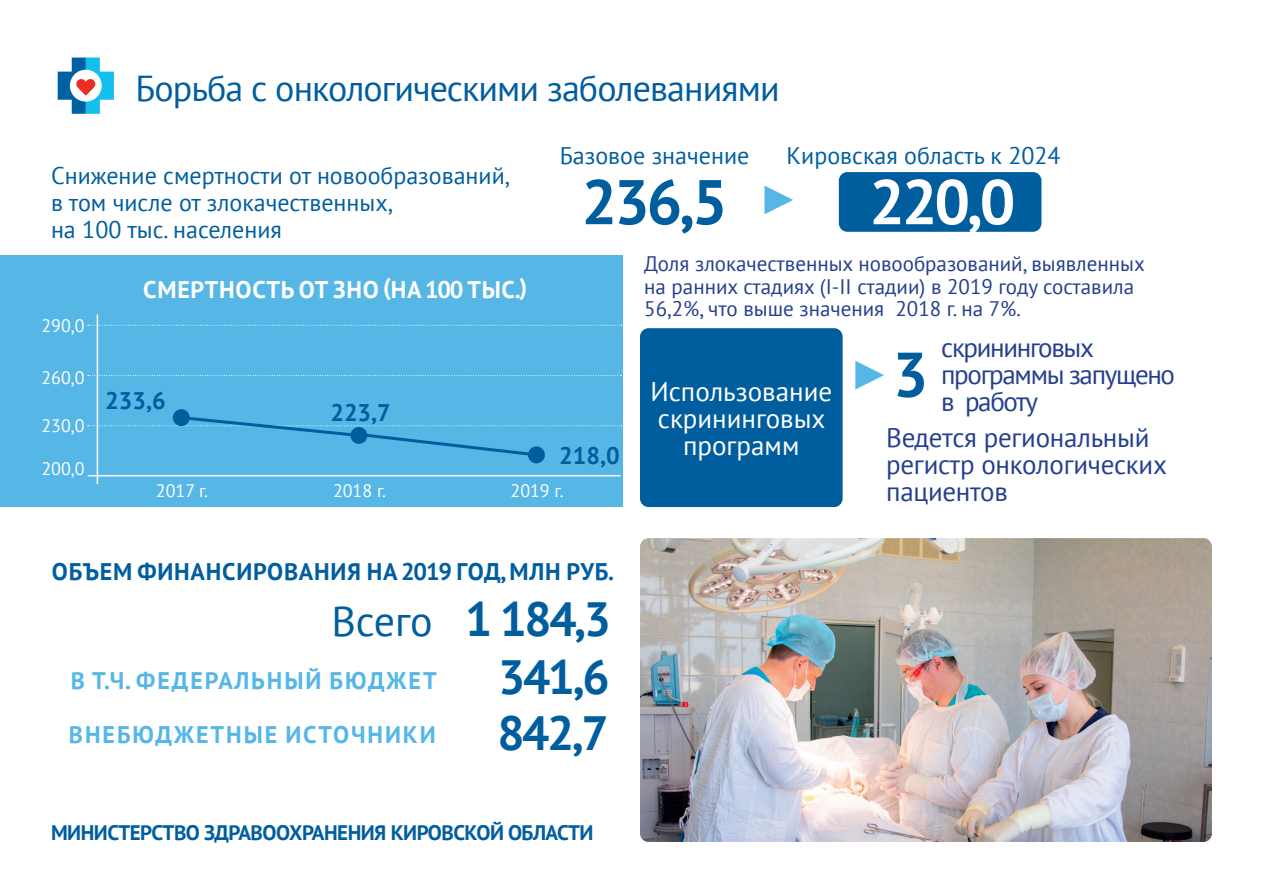
<style>
.page{position:relative;width:1263px;height:893px;background:#fff}
.page>*{position:absolute;margin:0;border:0;box-sizing:border-box;transform-origin:0 0}
.t1{font:700 63px "PT Sans";color:#005e9e}
.t2{font:700 63px "PT Sans";color:#fff}
.t3{font:700 48px/57px "PT Sans";letter-spacing:-.05em;color:#005e9e;text-align:justify}
.t4{font:42px "PT Sans";letter-spacing:-.01em;color:#005e9e}
.t5{font:36px "PT Sans";letter-spacing:-.025em;color:#005e9e}
.t6{font:27px/27px "PT Sans";letter-spacing:-.015em;color:#253f8e}
.t7{font:27px/27px "PT Sans";letter-spacing:-.05em;color:#253f8e}
.t8{font:27px/27px "PT Sans";color:#fff;text-align:center}
.t9{font:24px/27px "PT Sans";color:#005e9e}
.t10{font:700 24px "PT Sans";letter-spacing:.03em;color:#005e9e}
.t11{font:700 24px "PT Sans";letter-spacing:.08em;color:#56b7e7}
.t12{font:700 24px "PT Sans";letter-spacing:.03em;color:#fff}
.t13{font:21px/22.5px "PT Sans";color:#253f8e}
.t14{font:700 21px "PT Sans";letter-spacing:-.025em;color:#005e9e}
.t15{font:18px "PT Sans";color:#fff}
</style>
<div class="page">
<svg style="left:58px;top:58px;width:56px;height:56px"></svg>
<div style="left:839px;top:172px;width:202px;height:60px;background:#005e9e;border-radius:9px"></div>
<svg style="left:764px;top:186px;width:29px;height:28px"></svg>
<div style="left:0;top:255px;width:622px;height:252px;background:#56b7e7"></div>
<hr style="left:88px;top:475px;width:532px;height:1px;background:#fff">
<svg style="left:88px;top:375px;width:533px;height:1px"></svg>
<svg style="left:88px;top:325px;width:533px;height:1px"></svg>
<hr style="left:97px;top:314px;width:1px;height:170px;background:#fff">
<div style="left:173px;top:409px;width:17px;height:17px;background:#005e9e;border-radius:50%"></div>
<div style="left:528px;top:446px;width:17px;height:17px;background:#005e9e;border-radius:50%"></div>
<svg style="left:88px;top:414px;width:533px;height:44px"></svg>
<div style="left:640px;top:328px;width:203px;height:179px;background:#005e9e;border-radius:9px"></div>
<svg style="left:855px;top:361px;width:29px;height:28px"></svg>
<img style="left:640px;top:538px;width:572px;height:304px">
<h3 class="t5" style="left:135px;top:65px;width:646px">Борьба с онкологическими заболеваниями</h3>
<p class="t9" style="left:51px;top:161px;width:461px">Снижение смертности от новообразований, в том числе от злокачественных,<br>на 100 тыс. населения</p>
<p class="t15" style="left:42px;top:314px;width:45px">290,0</p>
<p class="t12" style="left:143px;top:273px;width:385px">СМЕРТНОСТЬ ОТ ЗНО (НА 100 ТЫС.)</p>
<p class="t9" style="left:560px;top:141px;width:191px">Базовое значение</p>
<p class="t9" style="left:787px;top:141px;width:276px">Кировская область к 2024</p>
<h1 class="t2" style="left:869px;top:161px;width:148px">220,0</h1>
<h1 class="t1" style="left:581px;top:161px;width:148px">236,5</h1>
<p class="t13" style="left:644px;top:252px;width:502px">Доля злокачественных новообразований, выявленных на ранних стадиях (I-II стадии) в 2019 году составила<br>56,2%, что выше значения 2018 г. на 7%.</p>
<p class="t15" style="left:42px;top:366px;width:45px">260,0</p>
<p class="t15" style="left:42px;top:414px;width:45px">230,0</p>
<p class="t15" style="left:42px;top:457px;width:45px">200,0</p>
<p class="t10" style="left:105px;top:384px;width:62px">233,6</p>
<p class="t15" style="left:156px;top:479px;width:54px">2017 г.</p>
<p class="t10" style="left:330px;top:396px;width:62px">223,7</p>
<p class="t10" style="left:559px;top:440px;width:62px">218,0</p>
<p class="t15" style="left:333px;top:479px;width:55px">2018 г.</p>
<p class="t15" style="left:510px;top:479px;width:55px">2019 г.</p>
<p class="t10" style="left:52px;top:556px;width:563px">ОБЪЕМ ФИНАНСИРОВАНИЯ НА 2019 ГОД, МЛН РУБ.</p>
<h3 class="t4" style="left:331px;top:594px;width:103px">Всего</h3>
<p class="t11" style="left:71px;top:665px;width:367px">В Т.Ч. ФЕДЕРАЛЬНЫЙ БЮДЖЕТ</p>
<p class="t11" style="left:69px;top:719px;width:368px">ВНЕБЮДЖЕТНЫЕ ИСТОЧНИКИ</p>
<h2 class="t3" style="left:497px;top:590px;width:115px;text-indent:-32px">1 184,3<br>341,6<br>842,7</h2>
<p class="t14" style="left:51px;top:818px;width:544px">МИНИСТЕРСТВО ЗДРАВООХРАНЕНИЯ КИРОВСКОЙ ОБЛАСТИ</p>
<p class="t8" style="left:650px;top:377px;width:183px">Использование скрининговых программ</p>
<p class="t7" style="left:941px;top:334px;width:235px">скрининговых программы запущено в работу</p>
<p class="t6" style="left:886px;top:423px;width:282px">Ведется региональный регистр онкологических пациентов</p>
<h1 class="t1" style="left:892px;top:333px;width:37px">3</h1>
</div>
